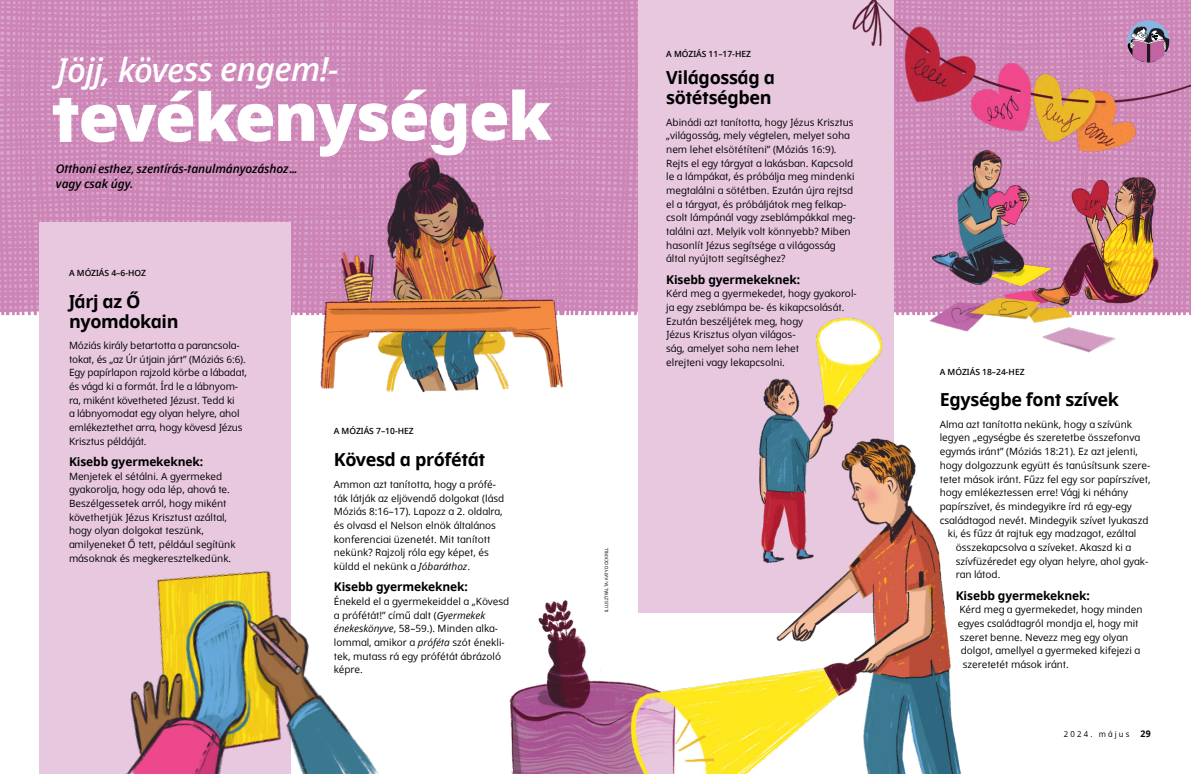
<style>
.page{position:relative;width:1191px;height:774px;background:#fff}
.page>*{position:absolute;margin:0;border:0;box-sizing:border-box;transform-origin:0 0}
.t1{font:800 66.3px "Dots Solidlds Lat";letter-spacing:-.035em;color:#fff}
.t2{font:italic 600 33px "Dots Solidlds Lat";letter-spacing:-.025em;color:#fff}
.t3{font:700 18px/20px "Dots Solidlds Lat";letter-spacing:-.02em;color:#000}
.p2{font:700 12px "Dots Solidlds Lat";letter-spacing:-.01em;color:#000}
.t4{font:italic 600 12px/15px "Dots Solidlds Lat";letter-spacing:-.01em;color:#000}
.p2-2{font:10px/13.7px "Dots Solidlds Lat";color:#000}
.t5{font:600 8.5px "Dots Solidlds Lat";color:#000}
.t6{font:8.2px "Dots Solidlds Lat";letter-spacing:.28em;color:#000;scale:.95 1}
.t7{font:4.5px "Dots Solidlds Lat";color:#000}
.s1{font-style:italic}
.s2{font-weight:700;font-size:9.2px}
</style>
<div class="page">
<div style="left:40px;top:223px;width:251px;height:551px;background:#e7c8df"></div>
<svg style="left:0;top:0;width:1191px;height:315px;background:#d8a3c9"></svg>
<img style="left:509px;top:311px;width:452px;height:463px">
<img style="left:830px;top:0;width:361px;height:162px">
<img style="left:917px;top:140px;width:264px;height:240px">
<img style="left:308px;top:149px;width:258px;height:250px">
<img style="left:126px;top:571px;width:253px;height:203px">
<p class="t2" style="left:56px;top:45px;width:284px">Jöjj, kövess engem!-</p>
<p class="t1" style="left:51px;top:66px;width:502px">tevékenységek</p>
<p class="t4" style="left:56px;top:162px;width:243px">Otthoni esthez, szentírás‑tanulmányozáshoz… vagy csak úgy.</p>
<p class="t5" style="left:69px;top:266px;width:78px">A MÓZIÁS 4–6-HOZ</p>
<p class="t3" style="left:69px;top:291px;width:111px">Járj az Ő nyomdokain</p>
<p class="p2-2" style="left:69px;top:338px;width:180px">Móziás király betartotta a parancsola&shy;tokat, és „az Úr útjain járt” (Móziás 6:6).<br>Egy papírlapon rajzold körbe a lábadat, és vágd ki a formát. Írd le a lábnyom&shy;ra, miként követheted Jézust. Tedd ki<br>a lábnyomodat egy olyan helyre, ahol emlékeztethet arra, hogy kövesd Jézus Krisztus példáját.</p>
<p class="p2" style="left:69px;top:453px;width:136px">Kisebb gyermekeknek:</p>
<p class="p2-2" style="left:69px;top:469px;width:168px">Menjetek el sétálni. A gyermeked gyakorolja, hogy oda lép, ahová te.<br>Beszélgessetek arról, hogy miként követhetjük Jézus Krisztust azáltal, hogy olyan dolgokat teszünk, amilyeneket Ő tett, például segítünk másoknak és megkeresztelkedünk.</p>
<p class="t5" style="left:334px;top:424px;width:81px">A MÓZIÁS 7–10-HEZ</p>
<p class="t3" style="left:334px;top:450px;width:153px">Kövesd a prófétát</p>
<p class="p2-2" style="left:334px;top:477px;width:172px">Ammon azt tanította, hogy a prófé&shy;ták látják az eljövendő dolgokat (lásd Móziás 8:16–17). Lapozz a 2. oldalra, és olvasd el Nelson elnök általános konferenciai üzenetét. Mit tanított nekünk? Rajzolj róla egy képet, és küldd el nekünk a <span class="s1">Jóbaráthoz</span>.</p>
<p class="p2" style="left:334px;top:578px;width:136px">Kisebb gyermekeknek:</p>
<p class="p2-2" style="left:334px;top:594px;width:177px">Énekeld el a gyermekeiddel a „Kövesd a prófétát!” című dalt (<span class="s1">Gyermekek énekeskönyve</span>, 58–59.). Minden alka&shy;lommal, amikor a <span class="s1">próféta</span> szót énekli&shy;tek, mutass rá egy prófétát ábrázoló képre.</p>
<p class="t7" style="left:603px;top:612px;width:67px;rotate:-90deg">ILLUSZTRÁLTA: KATY DOCKRILL</p>
<p class="t5" style="left:666px;top:47px;width:86px">A MÓZIÁS 11–17-HEZ</p>
<p class="t3" style="left:666px;top:68px;width:110px">Világosság a sötétségben</p>
<p class="p2-2" style="left:666px;top:115px;width:191px">Abinádi azt tanította, hogy Jézus Krisztus „világosság, mely végtelen, melyet soha nem lehet elsötétíteni” (Móziás 16:9).<br>Rejts el egy tárgyat a lakásban. Kapcsold le a lámpákat, és próbálja meg mindenki megtalálni a sötétben. Ezután újra rejtsd el a tárgyat, és próbáljátok meg felkap&shy;csolt lámpánál vagy zseblámpákkal meg&shy;találni azt. Melyik volt könnyebb? Miben hasonlít Jézus segítsége a világosság által nyújtott segítséghez?</p>
<p class="p2" style="left:666px;top:270px;width:136px">Kisebb gyermekeknek:</p>
<p class="p2-2" style="left:666px;top:287px;width:192px">Kérd meg a gyermekedet, hogy gyakorol&shy;ja egy zseblámpa be- és kikapcsolását.<br>Ezután beszéljétek meg, hogy<br>Jézus Krisztus olyan világos-<br>ság, amelyet soha nem lehet<br>elrejteni vagy lekapcsolni.</p>
<p class="t5" style="left:939px;top:365px;width:86px">A MÓZIÁS 18–24-HEZ</p>
<p class="t3" style="left:939px;top:390px;width:181px">Egységbe font szívek</p>
<p class="p2-2" style="left:939px;top:417px;width:194px">Alma azt tanította nekünk, hogy a szívünk</p>
<p class="p2-2" style="left:939px;top:431px;width:202px">legyen „egységbe és szeretetbe összefonva</p>
<p class="p2-2" style="left:939px;top:445px;width:200px">egymás iránt” (Móziás 18:21). Ez azt jelenti,</p>
<p class="p2-2" style="left:939px;top:458px;width:212px">hogy dolgozzunk együtt és tanúsítsunk szere-</p>
<p class="p2-2" style="left:939px;top:472px;width:212px">tetet mások iránt. Fűzz fel egy sor papírszívet,</p>
<p class="p2-2" style="left:939px;top:486px;width:190px">hogy emlékeztessen erre! Vágj ki néhány</p>
<p class="p2-2" style="left:939px;top:499px;width:193px">papírszívet, és mindegyikre írd rá egy-egy</p>
<p class="p2-2" style="left:939px;top:513px;width:210px">családtagod nevét. Mindegyik szívet lyukaszd</p>
<p class="p2-2" style="left:947px;top:527px;width:190px">ki, és fűzz át rajtuk egy madzagot, ezáltal</p>
<p class="p2-2" style="left:955px;top:540px;width:177px">összekapcsolva a szíveket. Akaszd ki a</p>
<p class="p2-2" style="left:955px;top:554px;width:194px">szívfüzéredet egy olyan helyre, ahol gyak-</p>
<p class="p2-2" style="left:955px;top:568px;width:46px">ran látod.</p>
<p class="p2" style="left:955px;top:586px;width:136px">Kisebb gyermekeknek:</p>
<p class="p2-2" style="left:959px;top:603px;width:185px">Kérd meg a gyermekedet, hogy minden</p>
<p class="p2-2" style="left:957px;top:616px;width:182px">egyes családtagról mondja el, hogy mit</p>
<p class="p2-2" style="left:959px;top:630px;width:170px">szeret benne. Nevezz meg egy olyan</p>
<p class="p2-2" style="left:960px;top:644px;width:181px">dolgot, amellyel a gyermeked kifejezi a</p>
<p class="p2-2" style="left:962px;top:657px;width:108px">szeretetét mások iránt.</p>
<p class="t6" style="left:1064px;top:728px;width:93px">2024. május <span class="s2">29</span></p>
</div>
